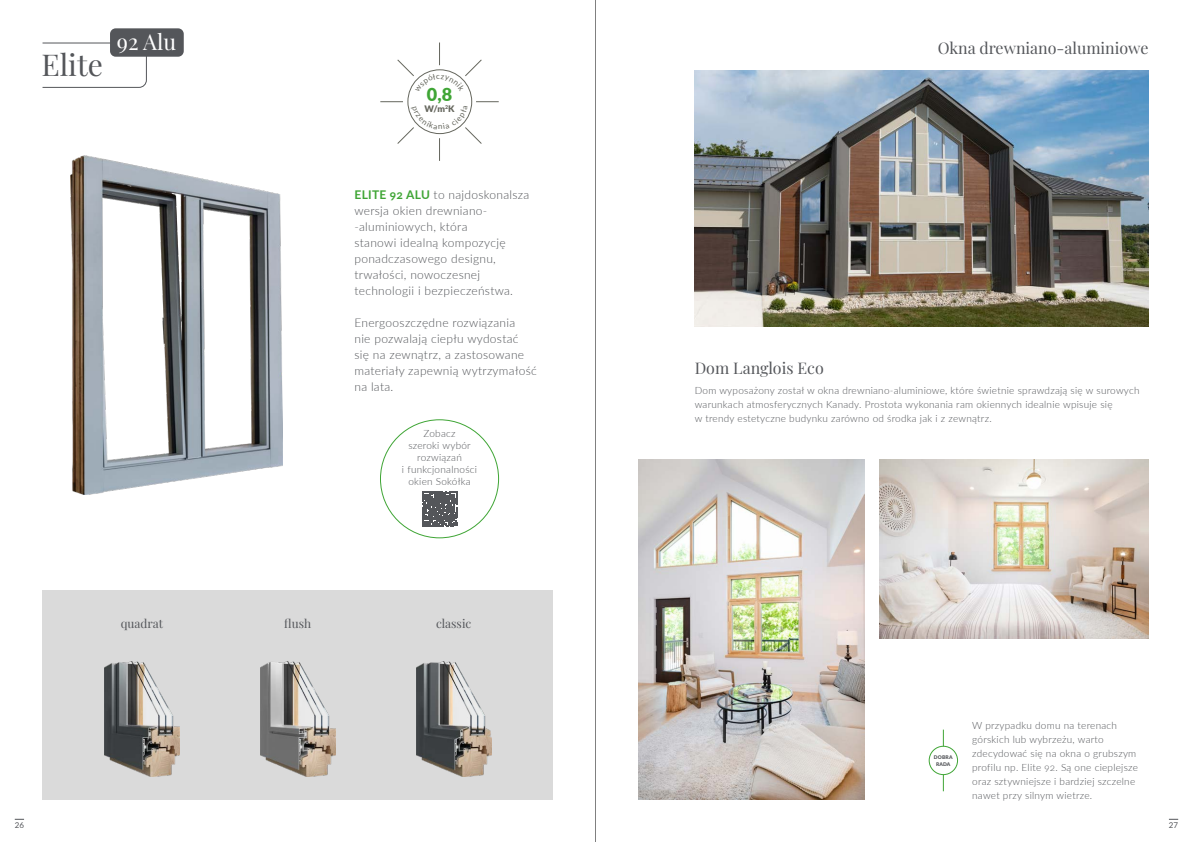
<style>
.page{position:relative;width:1191px;height:842px;background:#fff}
.page>*{position:absolute;margin:0;border:0;box-sizing:border-box;transform-origin:0 0}
.product_name{font:30px "Playfair Display";color:#54565a}
.product_type{font:22px "Playfair Display";color:#fff}
.t1{font:900 18px "Lato";color:#3fa535}
.text{font:16px "Playfair Display";color:#54565a}
.text-2{font:300 12px/16px "Lato";letter-spacing:.025em;color:#54565a}
.text-3{font:12px "Playfair Display";color:#54565a}
.text-4{font:300 10px/14px "Lato";letter-spacing:.025em;color:#54565a}
.t2{font:900 9px "Lato";color:#65665d}
.t3{font:8px "Lato";color:#54565a}
.t4{font:900 5px/7px "Lato";letter-spacing:.03em;color:#54565a;text-align:center}
.s1{font-weight:700;color:#3fa535}
</style>
<div class="page">
<div style="left:43px;top:590px;width:510px;height:209px;background:#dadada"></div>
<svg style="left:42px;top:42px;width:105px;height:46px"></svg>
<div style="left:110px;top:28px;width:74px;height:29px;background:#54565a;border-radius:6px"></div>
<svg style="left:423px;top:492px;width:34px;height:34px"></svg>
<img style="left:416px;top:661px;width:75px;height:115px">
<img style="left:104px;top:661px;width:75px;height:115px">
<img style="left:260px;top:661px;width:75px;height:115px">
<img style="left:694px;top:71px;width:454px;height:255px">
<img style="left:638px;top:459px;width:226px;height:340px">
<img style="left:71px;top:155px;width:212px;height:339px">
<hr style="left:943px;top:730px;width:1px;height:61px;background:#3fa535">
<div style="left:929px;top:746px;width:28px;height:29px;background:#fff;border-radius:50%"></div>
<div style="left:928px;top:746px;width:30px;height:29px;border:1px solid #3fa535;border-radius:50%"></div>
<img style="left:879px;top:459px;width:269px;height:179px">
<hr style="left:595px;top:0;width:1px;height:842px;background:#000">
<svg style="left:397px;top:43px;width:85px;height:49px"></svg>
<svg style="left:380px;top:101px;width:119px;height:60px"></svg>
<p class="product_name" style="left:41px;top:41px;width:63px">Elite</p>
<p class="product_type" style="left:117px;top:25px;width:61px">92 Alu</p>
<p class="t1" style="left:427px;top:81px;width:27px">0,8</p>
<p class="t2" style="left:424px;top:102px;width:32px">W/m<sup>2</sup>K</p>
<p class="text-2" style="left:354px;top:186px;width:176px"><span class="s1">ELITE 92 ALU</span> to najdoskonalsza wersja okien drewniano-‑aluminiowych, która<br>stanowi idealną kompozycję ponadczasowego designu, trwałości, nowoczesnej technologii i bezpieczeństwa.</p>
<p class="text-2" style="left:354px;top:314px;width:184px">Energooszczędne rozwiązania<br>nie pozwalają ciepłu wydostać<br>się na zewnątrz, a zastosowane materiały zapewnią wytrzymałość na lata.</p>
<p class="text-4" style="left:402px;top:427px;width:77px;line-height:12px;text-align:center">Zobacz<br>szeroki wybór rozwiązań<br>i funkcjonalności okien Sokółka</p>
<p class="text-3" style="left:121px;top:614px;width:44px">quadrat</p>
<p class="text-3" style="left:284px;top:614px;width:28px">flush</p>
<p class="text-3" style="left:436px;top:614px;width:37px">classic</p>
<p class="text" style="left:937px;top:35px;width:212px">Okna drewniano-aluminiowe</p>
<p class="text" style="left:694px;top:356px;width:131px">Dom Langlois Eco</p>
<p class="text-4" style="left:694px;top:383px;width:446px">Dom wyposażony został w okna drewniano-aluminiowe, które świetnie sprawdzają się w surowych warunkach atmosferycznych Kanady. Prostota wykonania ram okiennych idealnie wpisuje się<br>w trendy estetyczne budynku zarówno od środka jak i z zewnątrz.</p>
<p class="t4" style="left:934px;top:753px;width:20px">DOBRA<br>RADA</p>
<p class="text-4" style="left:972px;top:718px;width:167px">W przypadku domu na terenach górskich lub wybrzeżu, warto zdecydować się na okna o grubszym profilu np. Elite 92. Są one cieplejsze oraz sztywniejsze i bardziej szczelne nawet przy silnym wietrze.</p>
<p class="t3" style="left:15px;top:820px;width:11px">26</p>
<p class="t3" style="left:1168px;top:820px;width:11px">27</p>
</div>
